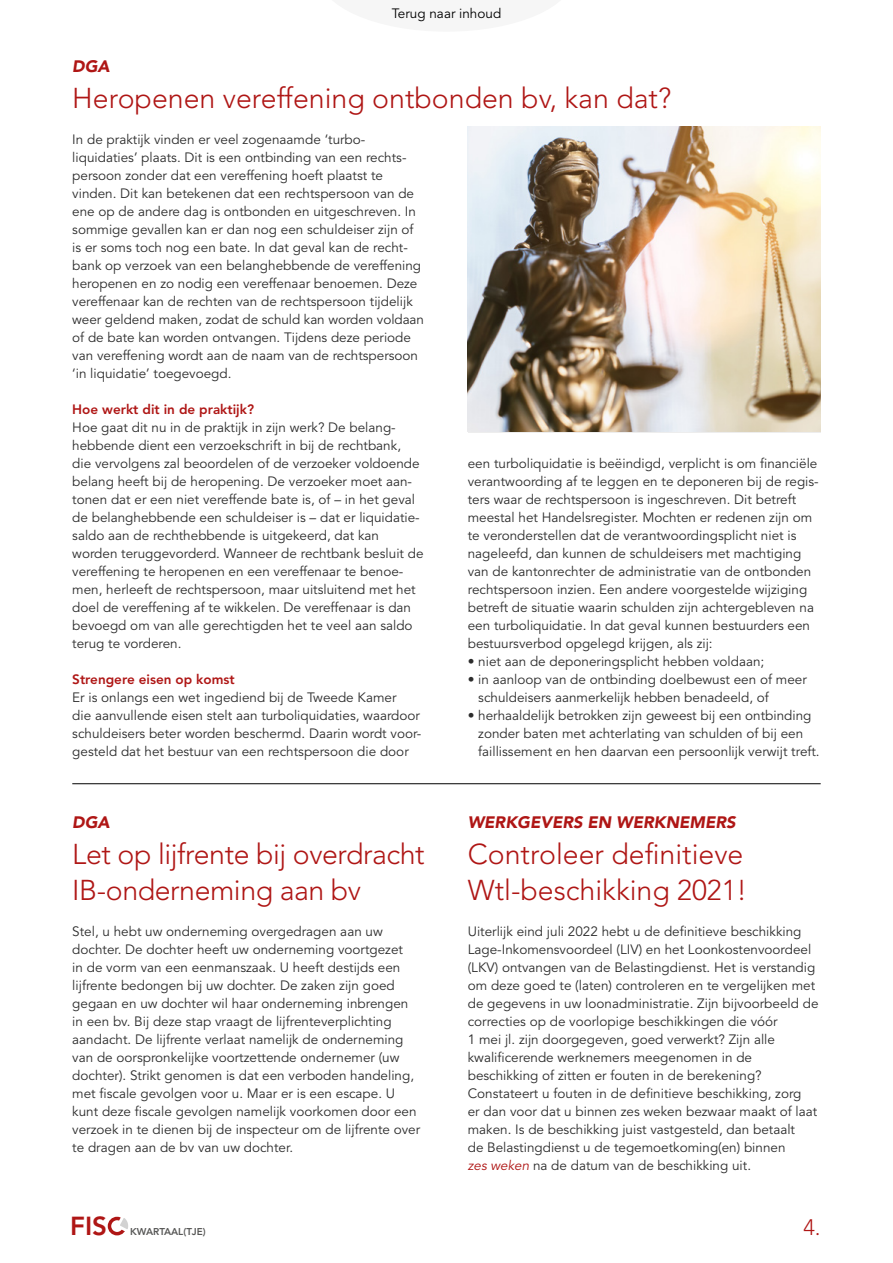
<style>
.page{position:relative;width:893px;height:1263px;background:#fff}
.page>*{position:absolute;margin:0;border:0;box-sizing:border-box;transform-origin:0 0}
.t1{font:300 28.5px/36px "Avenir LT";color:#af1615}
.t2{font:800 25.95px "Avenir LT";color:#af1615}
.t3{font:300 22.2px "Avenir LT";color:#af1615}
.t4{font:italic 900 16.5px "Avenir LT";color:#af1615}
.t5{font:13.5px/18px "Avenir LT";color:#2c2c2c}
.t6{font:800 13.5px "Avenir LT";color:#af1615}
.t7{font:13.5px "Avenir LT";color:#000}
.t8{font:800 9.9px "Avenir LT";color:#575756}
.s1{font-style:italic;color:#af1615}
</style>
<div class="page">
<div style="left:108px;top:1217px;width:18px;height:18px;border:3px solid #af1615;border-radius:50%"></div>
<svg style="left:114px;top:1216px;width:14px;height:19px"></svg>
<hr style="left:72px;top:783px;width:749px;height:1px;background:#000">
<img style="left:468px;top:126px;width:353px;height:305px">
<p class="t7" style="left:392px;top:5px;width:111px">Terug naar inhoud</p>
<p class="t4" style="left:72px;top:56px;width:39px">DGA</p>
<h1 class="t1" style="left:72px;top:80px;width:600px">Heropenen vereffening ontbonden bv, kan dat?</h1>
<p class="t5" style="left:72px;top:131px;width:353px">In de praktijk vinden er veel zogenaamde ‘turbo&shy;liquidaties’ plaats. Dit is een ontbinding van een rechts&shy;persoon zonder dat een vereffening hoeft plaatst te vinden. Dit kan betekenen dat een rechtspersoon van de ene op de andere dag is ontbonden en uitgeschreven. In sommige gevallen kan er dan nog een schuldeiser zijn of is er soms toch nog een bate. In dat geval kan de recht&shy;bank op verzoek van een belanghebbende de vereffening heropenen en zo nodig een vereffenaar benoemen. Deze vereffenaar kan de rechten van de rechtspersoon tijdelijk weer geldend maken, zodat de schuld kan worden voldaan of de bate kan worden ontvangen. Tijdens deze periode van vereffening wordt aan de naam van de rechtspersoon ‘in liquidatie’ toegevoegd.</p>
<p class="t6" style="left:72px;top:401px;width:183px">Hoe werkt dit in de praktijk?</p>
<p class="t5" style="left:72px;top:419px;width:353px">Hoe gaat dit nu in de praktijk in zijn werk? De belang&shy;hebbende dient een verzoekschrift in bij de rechtbank,<br>die vervolgens zal beoordelen of de verzoeker voldoende belang heeft bij de heropening. De verzoeker moet aan&shy;tonen dat er een niet vereffende bate is, of – in het geval de belanghebbende een schuldeiser is – dat er liquidatie&shy;saldo aan de rechthebbende is uitgekeerd, dat kan worden teruggevorderd. Wanneer de rechtbank besluit de vereffening te heropenen en een vereffenaar te benoe&shy;men, herleeft de rechtspersoon, maar uitsluitend met het doel de vereffening af te wikkelen. De vereffenaar is dan bevoegd om van alle gerechtigden het te veel aan saldo terug te vorderen.</p>
<p class="t6" style="left:72px;top:671px;width:164px">Strengere eisen op komst</p>
<p class="t5" style="left:72px;top:689px;width:350px">Er is onlangs een wet ingediend bij de Tweede Kamer<br>die aanvullende eisen stelt aan turboliquidaties, waardoor schuldeisers beter worden beschermd. Daarin wordt voor&shy;gesteld dat het bestuur van een rechtspersoon die door</p>
<p class="t4" style="left:72px;top:812px;width:39px">DGA</p>
<h1 class="t1" style="left:72px;top:836px;width:354px">Let op lijfrente bij overdracht<br>IB-onderneming aan bv</h1>
<p class="t5" style="left:72px;top:923px;width:349px">Stel, u hebt uw onderneming overgedragen aan uw dochter. De dochter heeft uw onderneming voortgezet<br>in de vorm van een eenmanszaak. U heeft destijds een lijfrente bedongen bij uw dochter. De zaken zijn goed gegaan en uw dochter wil haar onderneming inbrengen in een bv. Bij deze stap vraagt de lijfrenteverplichting aandacht. De lijfrente verlaat namelijk de onderneming van de oorspronkelijke voortzettende ondernemer (uw dochter). Strikt genomen is dat een verboden handeling, met fiscale gevolgen voor u. Maar er is een escape. U kunt deze fiscale gevolgen namelijk voorkomen door een verzoek in te dienen bij de inspecteur om de lijfrente over te dragen aan de bv van uw dochter.</p>
<p class="t5" style="left:468px;top:455px;width:352px">een turboliquidatie is beëindigd, verplicht is om financiële verantwoording af te leggen en te deponeren bij de regis&shy;ters waar de rechtspersoon is ingeschreven. Dit betreft meestal het Handelsregister. Mochten er redenen zijn om te veronderstellen dat de verantwoordingsplicht niet is nageleefd, dan kunnen de schuldeisers met machtiging van de kantonrechter de administratie van de ontbonden rechtspersoon inzien. Een andere voorgestelde wijziging betreft de situatie waarin schulden zijn achtergebleven na een turboliquidatie. In dat geval kunnen bestuurders een bestuursverbod opgelegd krijgen, als zij:</p>
<p class="t5" style="left:468px;top:653px;width:298px">• niet aan de deponeringsplicht hebben voldaan;</p>
<p class="t5" style="left:478px;top:671px;width:330px;text-indent:-11px">• in aanloop van de ontbinding doelbewust een of meer schuldeisers aanmerkelijk hebben benadeeld, of</p>
<p class="t5" style="left:478px;top:707px;width:343px;text-indent:-11px">• herhaaldelijk betrokken zijn geweest bij een ontbinding zonder baten met achterlating van schulden of bij een faillissement en hen daarvan een persoonlijk verwijt treft.</p>
<p class="t4" style="left:468px;top:812px;width:269px">WERKGEVERS EN WERKNEMERS</p>
<h1 class="t1" style="left:468px;top:836px;width:281px">Controleer definitieve<br>Wtl-beschikking 2021!</h1>
<p class="t5" style="left:468px;top:923px;width:352px">Uiterlijk eind juli 2022 hebt u de definitieve beschikking Lage-Inkomensvoordeel (LIV) en het Loonkostenvoordeel (LKV) ontvangen van de Belastingdienst. Het is verstandig om deze goed te (laten) controleren en te vergelijken met de gegevens in uw loonadministratie. Zijn bijvoorbeeld de correcties op de voorlopige beschikkingen die vóór<br>1 mei jl. zijn doorgegeven, goed verwerkt? Zijn alle kwalificerende werknemers meegenomen in de beschikking of zitten er fouten in de berekening?<br>Constateert u fouten in de definitieve beschikking, zorg<br>er dan voor dat u binnen zes weken bezwaar maakt of laat maken. Is de beschikking juist vastgesteld, dan betaalt<br>de Belastingdienst u de tegemoetkoming(en) binnen<br><span class="s1">zes weken</span> na de datum van de beschikking uit.</p>
<h2 class="t2" style="left:70px;top:1210px;width:38px">FIS</h2>
<p class="t8" style="left:130px;top:1226px;width:77px">KWARTAAL(TJE)</p>
<h3 class="t3" style="left:803px;top:1214px;width:19px">4.</h3>
</div>
